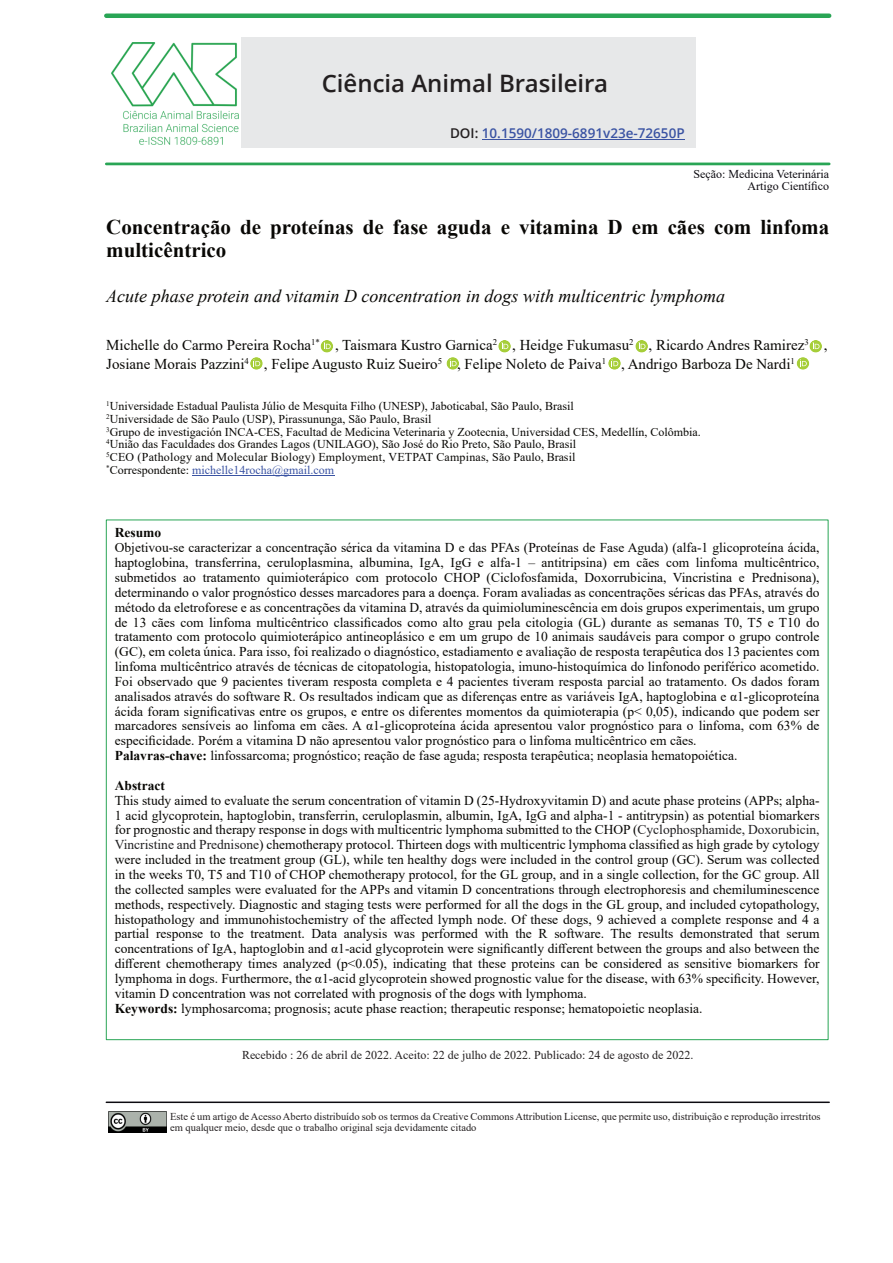
<style>
.page{position:relative;width:893px;height:1263px;background:#fff}
.page>*{position:absolute;margin:0;border:0;box-sizing:border-box;transform-origin:0 0}
.t1{font:600 24px "Open Sans";color:#231f20}
.t2{font:700 21px/23.1px "Times New Roman";color:#080704}
.t3{font:italic 18px "Times New Roman";color:#080704}
.t4{font:15px/18.8px "Times New Roman";color:#080704}
.t5{font:13.5px/14.9px "Times New Roman";color:#080704}
.t6{font:600 13.5px "Open Sans";color:#3a53a3}
.t7{font:700 13.5px "Times New Roman";color:#080704}
.t8{font:12px/12.8px "Times New Roman";color:#080704}
.t9{font:12px "Times New Roman";color:#231f20}
.t10{font:12px/12px "Times New Roman";color:#0c0a10;text-align:right}
.t11{font:10.5px/10.5px "Times New Roman";color:#231f20}
.s1{color:#231f20}
.s2{color:#3a53a3}
.s3{font-weight:700}
.s4{color:#201f21}
</style>
<div class="page">
<div style="left:241px;top:37px;width:455px;height:111px;background:#e7e8e9"></div>
<hr style="left:106px;top:14px;width:723px;height:4px;background:#29a555">
<hr style="left:106px;top:163px;width:723px;height:2px;background:#29a555">
<hr style="left:482px;top:139px;width:203px;height:1px;background:#3a53a3">
<img style="left:112px;top:43px;width:126px;height:102px">
<img style="left:108px;top:1112px;width:58px;height:20px">
<hr style="left:106px;top:1101px;width:723px;height:2px;background:#0c0a10">
<div style="left:321px;top:340px;width:12px;height:12px;background:#a6ce39;border-radius:50%"></div>
<svg style="left:324px;top:342px;width:7px;height:7px"></svg>
<svg style="left:498px;top:340px;width:13px;height:12px"></svg>
<svg style="left:501px;top:342px;width:7px;height:7px"></svg>
<svg style="left:635px;top:340px;width:13px;height:12px"></svg>
<svg style="left:639px;top:342px;width:6px;height:7px"></svg>
<svg style="left:809px;top:340px;width:13px;height:12px"></svg>
<svg style="left:813px;top:342px;width:6px;height:7px"></svg>
<svg style="left:250px;top:357px;width:13px;height:13px"></svg>
<svg style="left:253px;top:359px;width:7px;height:7px"></svg>
<svg style="left:446px;top:357px;width:13px;height:13px"></svg>
<svg style="left:450px;top:359px;width:7px;height:7px"></svg>
<svg style="left:608px;top:357px;width:13px;height:13px"></svg>
<svg style="left:611px;top:359px;width:7px;height:7px"></svg>
<svg style="left:797px;top:357px;width:12px;height:13px"></svg>
<svg style="left:800px;top:359px;width:7px;height:7px"></svg>
<hr style="left:192px;top:475px;width:142px;height:1px;background:#3a53a3">
<h1 class="t1" style="left:322px;top:73px;width:288px">Ciência Animal Brasileira</h1>
<p class="t6" style="left:450px;top:128px;width:236px"><span class="s1">DOI:</span> 10.1590/1809-6891v23e-72650P</p>
<p class="t10" style="left:693px;top:170px;width:137px">Seção: Medicina Veterinária<br>Artigo Científico</p>
<h2 class="t2" style="left:106px;top:217px;width:724px">Concentração de proteínas de fase aguda e vitamina D em cães com linfoma multicêntrico</h2>
<h3 class="t3" style="left:106px;top:290px;width:620px">Acute phase protein and vitamin D concentration in dogs with multicentric lymphoma</h3>
<p class="t4" style="left:106px;top:337px;width:723px">Michelle do Carmo Pereira Rocha<sup>1*</sup> , Taismara Kustro Garnica<sup>2</sup> , Heidge Fukumasu<sup>2</sup> , Ricardo Andres Ramirez<sup>3</sup> ,<br>Josiane Morais Pazzini<sup>4</sup> , Felipe Augusto Ruiz Sueiro<sup>5</sup> , Felipe Noleto de Paiva<sup>1</sup> , Andrigo Barboza De Nardi<sup>1</sup></p>
<p class="t8" style="left:106px;top:401px;width:596px"><sup>1</sup>Universidade Estadual Paulista Júlio de Mesquita Filho (UNESP), Jaboticabal, São Paulo, Brasil<br><sup>2</sup>Universidade de São Paulo (USP), Pirassununga, São Paulo, Brasil<br><sup>3</sup>Grupo de investigación INCA-CES, Facultad de Medicina Veterinaria y Zootecnia, Universidad CES, Medellín, Colômbia.<br><sup>4</sup>União das Faculdades dos Grandes Lagos (UNILAGO), São José do Rio Preto, São Paulo, Brasil<br><sup>5</sup>CEO (Pathology and Molecular Biology) Employment, VETPAT Campinas, São Paulo, Brasil<br><sup>*</sup>Correspondente: <span class="s2">michelle14rocha@gmail.com</span></p>
<p class="t7" style="left:115px;top:528px;width:48px">Resumo</p>
<p class="t5" style="left:115px;top:542px;width:706px">Objetivou-se caracterizar a concentração sérica da vitamina D e das PFAs (Proteínas de Fase Aguda) (alfa-1 glicoproteína ácida, haptoglobina, transferrina, ceruloplasmina, albumina, IgA, IgG e alfa-1 – antitripsina) em cães com linfoma multicêntrico, submetidos ao tratamento quimioterápico com protocolo CHOP (Ciclofosfamida, Doxorrubicina, Vincristina e Prednisona), determinando o valor prognóstico desses marcadores para a doença. Foram avaliadas as concentrações séricas das PFAs, através do método da eletroforese e as concentrações da vitamina D, através da quimioluminescência em dois grupos experimentais, um grupo de 13 cães com linfoma multicêntrico classificados como alto grau pela citologia (GL) durante as semanas T0, T5 e T10 do tratamento com protocolo quimioterápico antineoplásico e em um grupo de 10 animais saudáveis para compor o grupo controle (GC), em coleta única. Para isso, foi realizado o diagnóstico, estadiamento e avaliação de resposta terapêutica dos 13 pacientes com linfoma multicêntrico através de técnicas de citopatologia, histopatologia, imuno-histoquímica do linfonodo periférico acometido.<br>Foi observado que 9 pacientes tiveram resposta completa e 4 pacientes tiveram resposta parcial ao tratamento. Os dados foram analisados através do software R. Os resultados indicam que as diferenças entre as variáveis IgA, haptoglobina e α1-glicoproteína ácida foram significativas entre os grupos, e entre os diferentes momentos da quimioterapia (p&lt; 0,05), indicando que podem ser marcadores sensíveis ao linfoma em cães. A α1-glicoproteína ácida apresentou valor prognóstico para o linfoma, com 63% de especificidade. Porém a vitamina D não apresentou valor prognóstico para o linfoma multicêntrico em cães.<br><span class="s3">Palavras-chave:</span> linfossarcoma; prognóstico; reação de fase aguda; resposta terapêutica; neoplasia hematopoiética.</p>
<p class="t7" style="left:115px;top:781px;width:52px">Abstract</p>
<p class="t5" style="left:115px;top:794px;width:706px">This study aimed to evaluate the serum concentration of vitamin D (25-Hydroxyvitamin D) and acute phase proteins (APPs; alpha-1 acid glycoprotein, haptoglobin, transferrin, ceruloplasmin, albumin, IgA, IgG and alpha-1 - antitrypsin) as potential biomarkers for prognostic and therapy response in dogs with multicentric lymphoma submitted to the CHOP (<span class="s4">Cyclophosphamide, Doxorubicin, Vincristine and Prednisone</span>) chemotherapy protocol. Thirteen dogs with multicentric lymphoma classified as high grade by cytology were included in the treatment group (GL), while ten healthy dogs were included in the control group (GC). Serum was collected in the weeks T0, T5 and T10 of CHOP chemotherapy protocol, for the GL group, and in a single collection, for the GC group. All the collected samples were evaluated for the APPs and vitamin D concentrations through electrophoresis and chemiluminescence methods, respectively. Diagnostic and staging tests were performed for all the dogs in the GL group, and included cytopathology, histopathology and immunohistochemistry of the affected lymph node. Of these dogs, 9 achieved a complete response and 4 a partial response to the treatment. Data analysis was performed with the R software. The results demonstrated that serum concentrations of IgA, haptoglobin and α1-acid glycoprotein were significantly different between the groups and also between the different chemotherapy times analyzed (p&lt;0.05), indicating that these proteins can be considered as sensitive biomarkers for lymphoma in dogs. Furthermore, the α1-acid glycoprotein showed prognostic value for the disease, with 63% specificity. However, vitamin D concentration was not correlated with prognosis of the dogs with lymphoma.<br><span class="s3">Keywords:</span> lymphosarcoma; prognosis; acute phase reaction; therapeutic response; hematopoietic neoplasia.</p>
<p class="t9" style="left:242px;top:1051px;width:453px">Recebido : 26 de abril de 2022. Aceito: 22 de julho de 2022. Publicado: 24 de agosto de 2022.</p>
<p class="t11" style="left:170px;top:1112px;width:652px">Este é um artigo de Acesso Aberto distribuído sob os termos da Creative Commons Attribution License, que permite uso, distribuição e reprodução irrestritos em qualquer meio, desde que o trabalho original seja devidamente citado</p>
</div>
